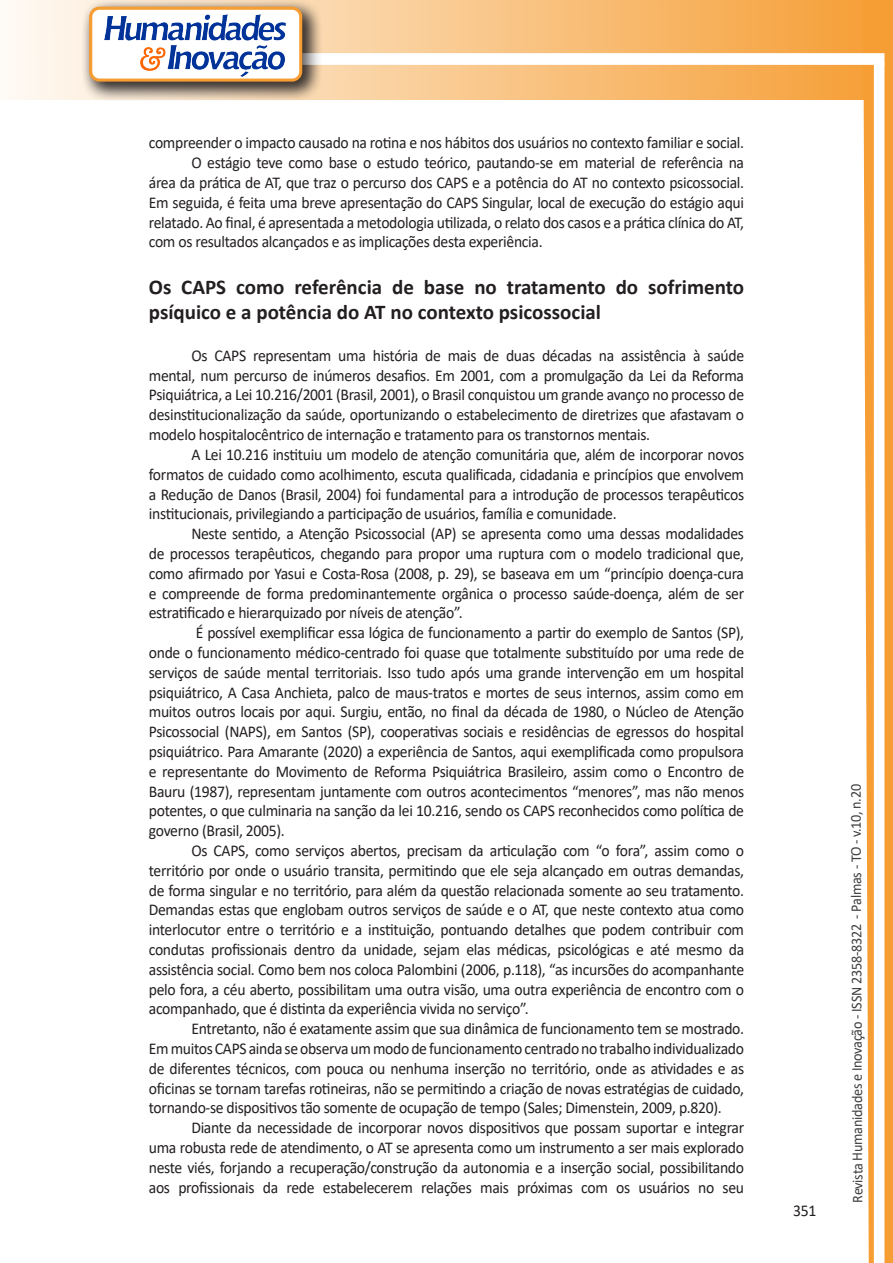
<style>
.page{position:relative;width:893px;height:1263px;background:#fff}
.page>*{position:absolute;margin:0;border:0;box-sizing:border-box;transform-origin:0 0}
.Titulo_2{font:700 21px/25.2px "Calibri";color:#231f20}
.texto{font:16.5px/19.8px "Calibri";letter-spacing:-.02em;color:#231f20;text-align:justify;scale:.95 1}
.t1{font:15px "Calibri";letter-spacing:-.025em;color:#3e3e3f;scale:.95 1}
</style>
<div class="page">
<svg style="left:5px;top:0;width:858px;height:100px;background:#f9c484"></svg>
<div style="left:302px;top:53px;width:582px;height:12px;background:#fff;border:2px solid #fff"></div>
<svg style="left:863px;top:0;width:30px;height:1263px"></svg>
<div style="left:81px;top:0;width:241px;height:102px;background:#231f20;opacity:.75"></div>
<div style="left:91px;top:8px;width:210px;height:72px;background:#fff;border-radius:9px"></div>
<img style="left:104px;top:14px;width:181px;height:62px">
<div style="left:89px;top:7px;width:213px;height:75px;border:3px solid #f69e34;border-radius:9px"></div>
<p class="texto" style="left:149px;top:133px;width:628px">compreender o impacto causado na rotina e nos hábitos dos usuários no contexto familiar e social.</p>
<p class="texto" style="left:149px;top:152px;width:628px;text-indent:43px">O estágio teve como base o estudo teórico, pautando-se em material de referência na área da prática de AT, que traz o percurso dos CAPS e a potência do AT no contexto psicossocial.<br>Em seguida, é feita uma breve apresentação do CAPS Singular, local de execução do estágio aqui relatado. Ao final, é apresentada a metodologia utilizada, o relato dos casos e a prática clínica do AT, com os resultados alcançados e as implicações desta experiência.</p>
<p class="Titulo_2" style="left:149px;top:274px;width:597px">Os CAPS como referência de base no tratamento do sofrimento psíquico e a potência do AT no contexto psicossocial</p>
<p class="texto" style="left:149px;top:345px;width:628px;text-indent:43px">Os CAPS representam uma história de mais de duas décadas na assistência à saúde mental, num percurso de inúmeros desafios. Em 2001, com a promulgação da Lei da Reforma Psiquiátrica, a Lei 10.216/2001 (Brasil, 2001), o Brasil conquistou um grande avanço no processo de desinstitucionalização da saúde, oportunizando o estabelecimento de diretrizes que afastavam o modelo hospitalocêntrico de internação e tratamento para os transtornos mentais.</p>
<p class="texto" style="left:149px;top:444px;width:628px;text-indent:43px">A Lei 10.216 instituiu um modelo de atenção comunitária que, além de incorporar novos formatos de cuidado como acolhimento, escuta qualificada, cidadania e princípios que envolvem a Redução de Danos (Brasil, 2004) foi fundamental para a introdução de processos terapêuticos institucionais, privilegiando a participação de usuários, família e comunidade.</p>
<p class="texto" style="left:149px;top:523px;width:628px;text-indent:43px">Neste sentido, a Atenção Psicossocial (AP) se apresenta como uma dessas modalidades de processos terapêuticos, chegando para propor uma ruptura com o modelo tradicional que, como afirmado por Yasui e Costa-Rosa (2008, p. 29), se baseava em um “princípio doença-cura e compreende de forma predominantemente orgânica o processo saúde-doença, além de ser estratificado e hierarquizado por níveis de atenção”.</p>
<p class="texto" style="left:149px;top:622px;width:628px;text-indent:47px">É possível exemplificar essa lógica de funcionamento a partir do exemplo de Santos (SP), onde o funcionamento médico-centrado foi quase que totalmente substituído por uma rede de serviços de saúde mental territoriais. Isso tudo após uma grande intervenção em um hospital psiquiátrico, A Casa Anchieta, palco de maus-tratos e mortes de seus internos, assim como em muitos outros locais por aqui. Surgiu, então, no final da década de 1980, o Núcleo de Atenção Psicossocial (NAPS), em Santos (SP), cooperativas sociais e residências de egressos do hospital psiquiátrico. Para Amarante (2020) a experiência de Santos, aqui exemplificada como propulsora e representante do Movimento de Reforma Psiquiátrica Brasileiro, assim como o Encontro de Bauru (1987), representam juntamente com outros acontecimentos “menores”, mas não menos potentes, o que culminaria na sanção da lei 10.216, sendo os CAPS reconhecidos como política de governo (Brasil, 2005).</p>
<p class="texto" style="left:149px;top:840px;width:628px;text-indent:43px">Os CAPS, como serviços abertos, precisam da articulação com “o fora”, assim como o território por onde o usuário transita, permitindo que ele seja alcançado em outras demandas, de forma singular e no território, para além da questão relacionada somente ao seu tratamento.<br>Demandas estas que englobam outros serviços de saúde e o AT, que neste contexto atua como interlocutor entre o território e a instituição, pontuando detalhes que podem contribuir com condutas profissionais dentro da unidade, sejam elas médicas, psicológicas e até mesmo da assistência social. Como bem nos coloca Palombini (2006, p.118), “as incursões do acompanhante pelo fora, a céu aberto, possibilitam uma outra visão, uma outra experiência de encontro com o acompanhado, que é distinta da experiência vivida no serviço”.</p>
<p class="texto" style="left:149px;top:1018px;width:628px;text-indent:43px">Entretanto, não é exatamente assim que sua dinâmica de funcionamento tem se mostrado.<br>EmmuitosCAPS ainda seobservaummodode funcionamentocentradonotrabalhoindividualizado de diferentes técnicos, com pouca ou nenhuma inserção no território, onde as atividades e as oficinas se tornam tarefas rotineiras, não se permitindo a criação de novas estratégias de cuidado, tornando-se dispositivos tão somente de ocupação de tempo (Sales; Dimenstein, 2009, p.820).</p>
<p class="texto" style="left:149px;top:1117px;width:628px;text-indent:43px">Diante da necessidade de incorporar novos dispositivos que possam suportar e integrar uma robusta rede de atendimento, o AT se apresenta como um instrumento a ser mais explorado neste viés, forjando a recuperação/construção da autonomia e a inserção social, possibilitando aos profissionais da rede estabelecerem relações mais próximas com os usuários no seu</p>
<p class="texto" style="left:793px;top:1200px;width:26px">351</p>
<p class="t1" style="left:846px;top:1203px;width:442px;rotate:-90deg">Revista Humanidades e Inovação - ISSN 2358-8322 - Palmas - TO - v.10, n.20</p>
</div>
